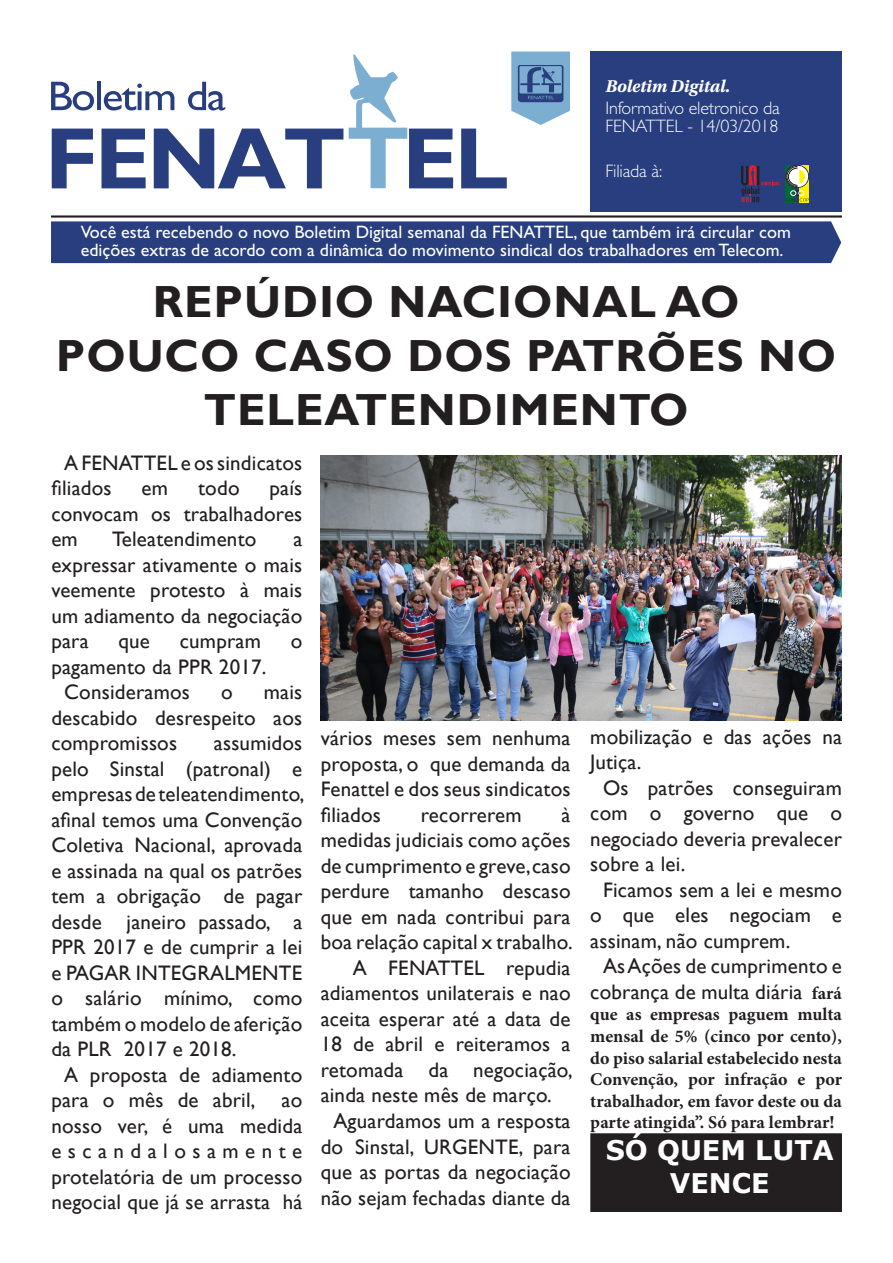
<style>
.page{position:relative;width:893px;height:1263px;background:#fff}
.page>*{position:absolute;margin:0;border:0;box-sizing:border-box;transform-origin:0 0}
.t1{font:700 45px/54px "Gill Sans";letter-spacing:.02em;color:#231f20;text-align:center}
.t2{font:700 27px/32.4px "Verdana";color:#fff;text-align:center}
.t3{font:21px/25.5px "Gill Sans";letter-spacing:.01em;color:#231f20;text-align:justify}
.t4{font:700 18px/21.6px "Minion Pro";color:#231f20;text-align:justify}
.t5{font:18px/18px "Gill Sans Std";color:#fff}
.t6{font:300 18px/18px "Gill Sans Std";letter-spacing:-.01em;color:#fff}
.t7{font:italic 700 18px "Utopia Std";letter-spacing:-.01em;color:#fff}
.s1{font-family:"Minion Pro";font-weight:700;font-size:18px}
</style>
<div class="page">
<div style="left:590px;top:52px;width:252px;height:160px;background:#283e7e"></div>
<hr style="left:51px;top:215px;width:791px;height:3px;background:#231f20">
<svg style="left:52px;top:129px;width:41px;height:59px"></svg>
<svg style="left:102px;top:129px;width:44px;height:59px"></svg>
<svg style="left:154px;top:129px;width:189px;height:59px"></svg>
<svg style="left:349px;top:54px;width:104px;height:134px"></svg>
<svg style="left:461px;top:52px;width:109px;height:136px"></svg>
<div style="left:51px;top:221px;width:790px;height:42px;background:#283e7e"></div>
<svg style="left:51px;top:82px;width:43px;height:29px"></svg>
<hr style="left:97px;top:82px;width:4px;height:28px;background:#283e7e">
<svg style="left:104px;top:84px;width:70px;height:27px"></svg>
<svg style="left:188px;top:82px;width:37px;height:29px"></svg>
<div style="left:786px;top:165px;width:9px;height:37px;background:#006938"></div>
<div style="left:786px;top:165px;width:23px;height:23px;border:1px solid #241f21;border-radius:50%"></div>
<svg style="left:786px;top:166px;width:23px;height:36px"></svg>
<svg style="left:741px;top:165px;width:38px;height:38px"></svg>
<div style="left:591px;top:1134px;width:250px;height:77px;background:#231f20"></div>
<div style="left:590px;top:1133px;width:252px;height:79px;border:2px solid #231f20"></div>
<img style="left:321px;top:455px;width:521px;height:266px">
<p class="t7" style="left:605px;top:76px;width:126px">Boletim Digital.</p>
<p class="t6" style="left:605px;top:99px;width:176px">Informativo eletronico da<br>FENATTEL - 14/03/2018</p>
<p class="t6" style="left:605px;top:162px;width:58px">Filiada à:</p>
<p class="t5" style="left:81px;top:223px;width:712px">Você está recebendo o novo Boletim Digital semanal da FENATTEL, que também irá circular com edições extras de acordo com a dinâmica do movimento sindical dos trabalhadores em Telecom.</p>
<p class="t1" style="left:56px;top:276px;width:782px">REPÚDIO NACIONAL AO<br>POUCO CASO DOS PATRÕES NO<br>TELEATENDIMENTO</p>
<p class="t3" style="left:51px;top:450px;width:252px;text-indent:13px">A FENATTEL e os sindicatos filiados</p>
<p class="t3" style="left:51px;top:476px;width:252px;text-indent:218px">país convocam os trabalhadores em</p>
<p class="t3" style="left:142px;top:476px;width:28px">em</p>
<p class="t3" style="left:198px;top:476px;width:43px">todo</p>
<p class="t3" style="left:112px;top:527px;width:146px">Teleatendimento</p>
<p class="t3" style="left:51px;top:527px;width:252px;text-indent:242px">a expressar ativamente o mais veemente protesto à mais um adiamento da negociação para</p>
<p class="t3" style="left:119px;top:629px;width:33px">que</p>
<p class="t3" style="left:180px;top:629px;width:83px">cumpram</p>
<p class="t3" style="left:291px;top:629px;width:13px">o</p>
<p class="t3" style="left:51px;top:654px;width:217px">pagamento da PPR 2017.</p>
<p class="t3" style="left:64px;top:680px;width:127px">Consideramos</p>
<p class="t3" style="left:221px;top:680px;width:13px">o</p>
<p class="t3" style="left:51px;top:680px;width:252px;text-indent:212px">mais descabido desrespeito aos compromissos</p>
<p class="t3" style="left:51px;top:731px;width:255px;text-indent:162px">assumidos pelo Sinstal (patronal) e empresas de teleatendimento, afinal temos uma Convenção Coletiva Nacional, aprovada e assinada na qual os patrões tem a obrigação de pagar desde janeiro passado, a PPR 2017 e de cumprir a lei e PAGAR INTEGRALMENTE o salário mínimo, como também o modelo de aferição da PLR 2017 e 2018.</p>
<p class="t3" style="left:51px;top:1062px;width:252px;text-indent:13px">A proposta de adiamento para o mês de abril, ao nosso ver, é uma medida escandalosamente protelatória de um processo negocial que já se arrasta há</p>
<p class="t3" style="left:321px;top:726px;width:251px">vários meses sem nenhuma proposta, o que demanda da Fenattel e dos seus sindicatos filiados</p>
<p class="t3" style="left:321px;top:802px;width:253px;text-indent:241px">à medidas judiciais como ações de cumprimento e greve, caso perdure tamanho descaso que em nada contribui para boa relação capital x trabalho.</p>
<p class="t3" style="left:321px;top:955px;width:254px;text-indent:32px">A FENATTEL repudia adiamentos unilaterais e nao aceita esperar até a data de 18 de abril e reiteramos a retomada da negociação, ainda neste mês de março.</p>
<p class="t3" style="left:321px;top:1108px;width:251px;text-indent:13px">Aguardamos um a resposta do Sinstal, URGENTE, para que as portas da negociação não sejam fechadas diante da</p>
<p class="t3" style="left:421px;top:802px;width:102px">recorrerem</p>
<p class="t3" style="left:590px;top:724px;width:253px">mobilização e das ações na<br>Jutiça.</p>
<p class="t3" style="left:590px;top:775px;width:253px;text-indent:13px">Os patrões conseguiram com o governo que o negociado deveria prevalecer sobre a lei.</p>
<p class="t3" style="left:590px;top:877px;width:253px;text-indent:13px">Ficamos sem a lei e mesmo o que eles negociam e assinam, não cumprem.</p>
<p class="t3" style="left:590px;top:954px;width:253px;text-align:right">As Ações de cumprimento e cobrança de multa diária <span class="s1">fará</span></p>
<p class="t4" style="left:590px;top:1004px;width:253px">que as empresas paguem multa mensal de 5% (cinco por cento), do piso salarial estabelecido nesta Convenção, por infração e por trabalhador, em favor deste ou da parte atingida”. Só para lembrar!</p>
<p class="t2" style="left:606px;top:1134px;width:229px">SÓ QUEM LUTA<br>VENCE</p>
</div>
